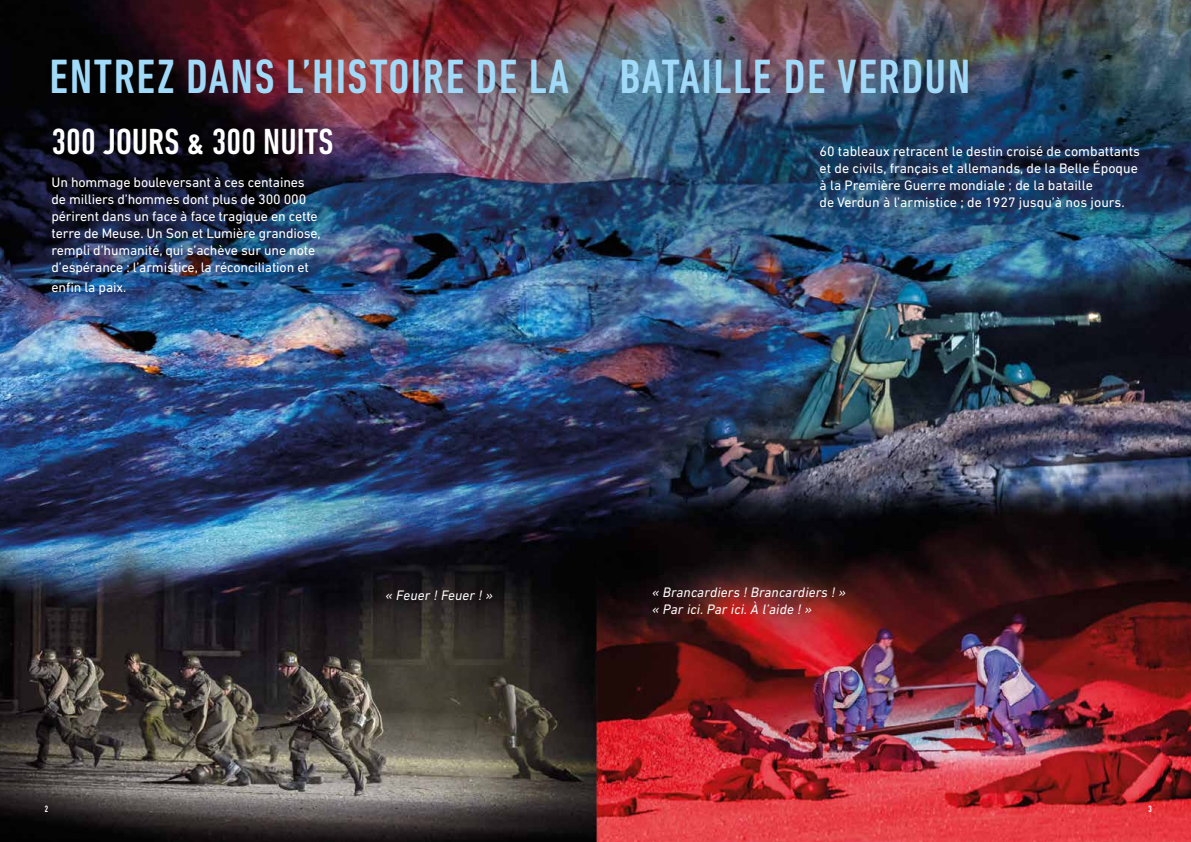
<style>
.page{position:relative;width:1191px;height:842px;background:#fff}
.page>*{position:absolute;margin:0;border:0;box-sizing:border-box;transform-origin:0 0}
.t1{font:500 condensed 49px "DIN Next LT Pro";letter-spacing:.03em;color:#a1daf8}
.t2{font:500 condensed 37px "DIN Next LT Pro";color:#fff}
.t3{font:14px/17px "DIN Next LT Pro";letter-spacing:-.01em;color:#fff}
.t4{font:italic 14px/17px "DIN Next LT Pro";letter-spacing:.01em;color:#fff}
.t5{font:700 9px "DIN Condensed";color:#fff}
</style>
<div class="page">
<img style="left:595px;top:0;width:596px;height:842px">
<img style="left:0;top:0;width:595px;height:842px">
<h1 class="t1" style="left:50px;top:49px;width:521px">ENTREZ DANS L’HISTOIRE DE LA</h1>
<h2 class="t2" style="left:52px;top:121px;width:283px">300 JOURS &amp; 300 NUITS</h2>
<p class="t3" style="left:52px;top:174px;width:271px">Un hommage bouleversant à ces centaines de milliers d’hommes dont plus de 300 000 périrent dans un face à face tragique en cette terre de Meuse. Un Son et Lumière grandiose, rempli d’humanité, qui s’achève sur une note d’espérance : l’armistice, la réconciliation et</p>
<p class="t3" style="left:52px;top:279px;width:76px">enfin la paix.</p>
<h1 class="t1" style="left:619px;top:49px;width:352px">BATAILLE DE VERDUN</h1>
<p class="t3" style="left:819px;top:142px;width:322px">60 tableaux retracent le destin croisé de combattants et de civils, français et allemands, de la Belle Époque à la Première Guerre mondiale ; de la bataille<br>de Verdun à l’armistice ; de 1927 jusqu’à nos jours.</p>
<p class="t5" style="left:45px;top:802px;width:5px">2</p>
<p class="t4" style="left:386px;top:587px;width:109px">« Feuer ! Feuer ! »</p>
<p class="t4" style="left:652px;top:584px;width:195px">« Brancardiers ! Brancardiers ! » « Par ici. Par ici. À l’aide ! »</p>
<p class="t5" style="left:1148px;top:802px;width:5px">3</p>
</div>
